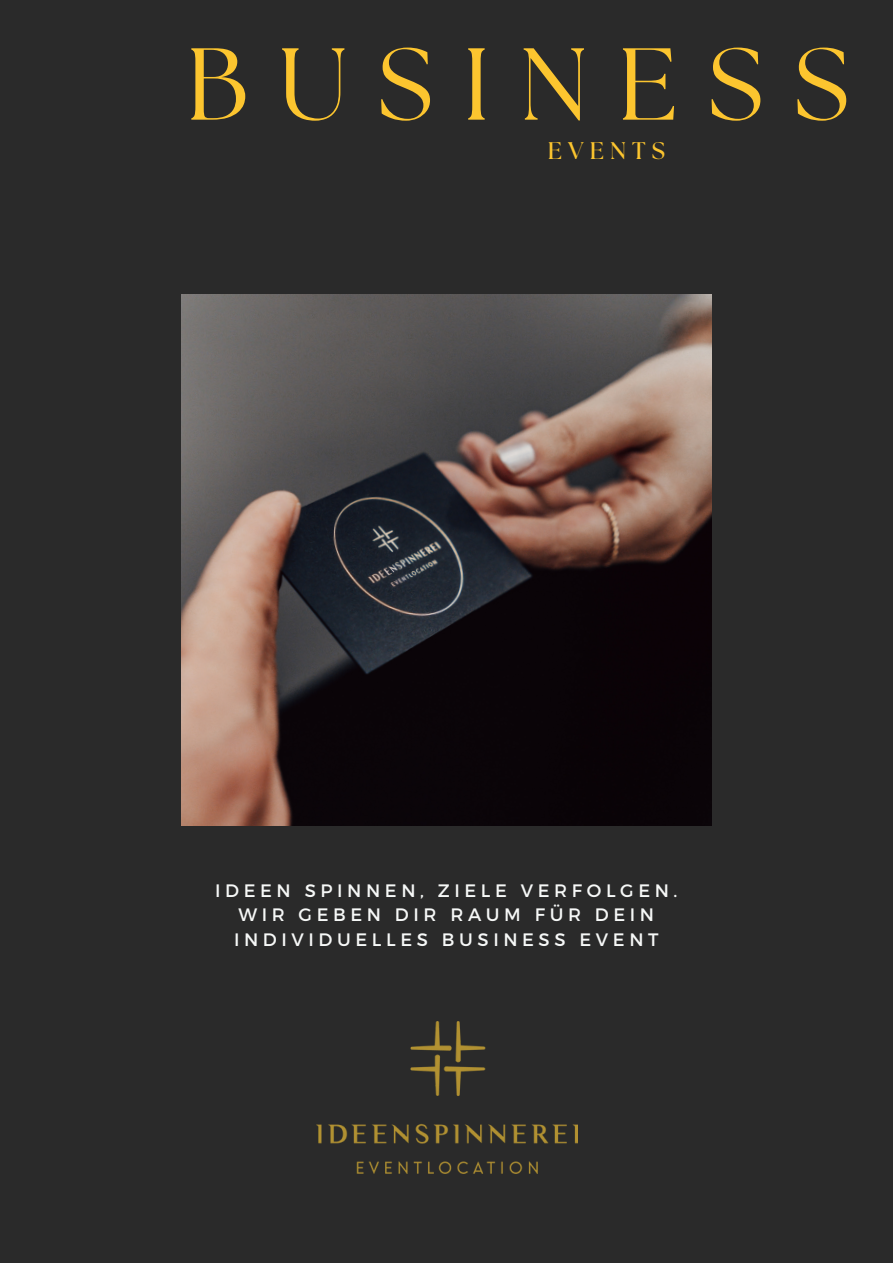
<style>
.page{position:relative;width:893px;height:1264px;background:#fff}
.page>*{position:absolute;margin:0;border:0;box-sizing:border-box;transform-origin:0 0}
.t1{font:101.85px "The Seasons";letter-spacing:.29em;color:#fcc52f}
.t2{font:700 24px "The Seasons";letter-spacing:.255em;color:#fcc52f}
.t3{font:18px/24.8px "Montserrat";letter-spacing:.255em;color:#f6f8f7}
</style>
<div class="page">
<div style="left:0;top:0;width:892px;height:1262px;background:#2a2a2a"></div>
<img style="left:181px;top:294px;width:531px;height:531px">
<img style="left:316px;top:1021px;width:261px;height:152px">
<p class="t1" style="left:186px;top:38px;width:665px">BUSINESS</p>
<p class="t2" style="left:547px;top:139px;width:119px">EVENTS</p>
<p class="t3" style="left:215px;top:876px;width:464px">IDEEN SPINNEN, ZIELE VERFOLGEN.</p>
<p class="t3" style="left:234px;top:901px;width:426px">WIR GEBEN DIR RAUM FÜR DEIN<br>INDIVIDUELLES BUSINESS EVENT</p>
</div>
